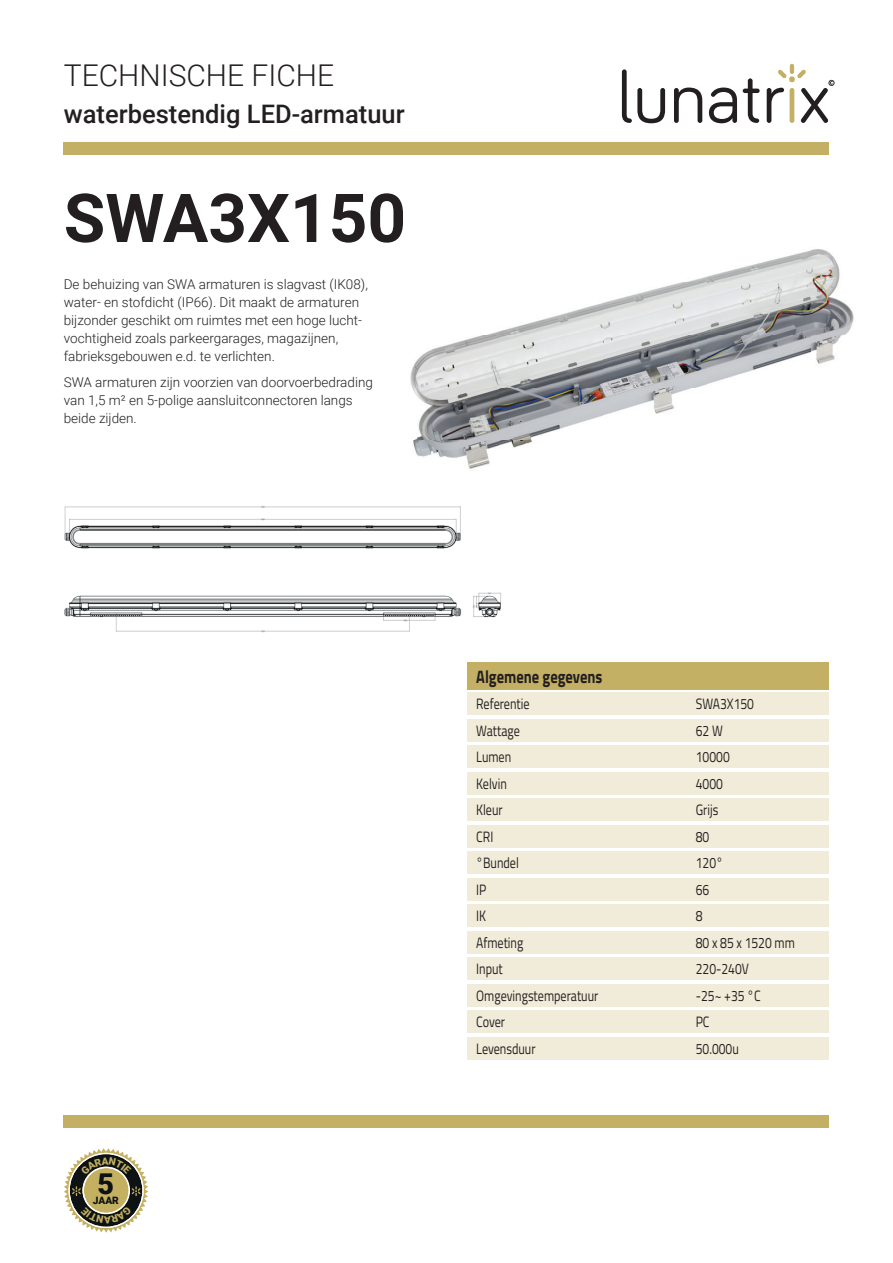
<style>
.page{position:relative;width:893px;height:1263px;background:#fff}
.page>*{position:absolute;margin:0;border:0;box-sizing:border-box;transform-origin:0 0}
.t1{font:700 67.5px "Roboto";color:#231f20}
.t2{font:300 30px "Roboto";color:#231f20}
.t3{font:900 28.65px "Roboto";color:#0d1214}
.t4{font:500 25.5px "Roboto";color:#231f20}
.t5{font:700 18px "Titillium Web";color:#231f20;scale:.81 1}
.t6{font:15px "Titillium Web";color:#231f20;scale:.81 1}
.t7{font:300 13.5px/18px "Roboto";color:#231f20}
.t8{font:900 10.2px "Roboto";color:#0d1214}
</style>
<div class="page">
<div style="left:468px;top:662px;width:361px;height:28px;background:#c3b064"></div>
<div style="left:468px;top:692px;width:361px;height:23px;background:#f1ecd9"></div>
<div style="left:468px;top:719px;width:361px;height:22px;background:#f1ecd9"></div>
<div style="left:468px;top:745px;width:361px;height:23px;background:#f1ecd9"></div>
<div style="left:468px;top:772px;width:361px;height:22px;background:#f1ecd9"></div>
<div style="left:468px;top:798px;width:361px;height:23px;background:#f1ecd9"></div>
<div style="left:468px;top:825px;width:361px;height:22px;background:#f1ecd9"></div>
<div style="left:468px;top:851px;width:361px;height:23px;background:#f1ecd9"></div>
<div style="left:468px;top:878px;width:361px;height:22px;background:#f1ecd9"></div>
<div style="left:468px;top:904px;width:361px;height:23px;background:#f1ecd9"></div>
<div style="left:468px;top:931px;width:361px;height:22px;background:#f1ecd9"></div>
<div style="left:468px;top:957px;width:361px;height:23px;background:#f1ecd9"></div>
<div style="left:468px;top:984px;width:361px;height:22px;background:#f1ecd9"></div>
<div style="left:468px;top:1010px;width:361px;height:23px;background:#f1ecd9"></div>
<div style="left:468px;top:1037px;width:361px;height:22px;background:#f1ecd9"></div>
<img style="left:64px;top:506px;width:437px;height:127px">
<img style="left:410px;top:249px;width:444px;height:220px">
<div style="left:64px;top:142px;width:765px;height:13px;background:#c3b064"></div>
<div style="left:64px;top:1115px;width:765px;height:12px;background:#c3b064"></div>
<svg style="left:622px;top:69px;width:43px;height:54px"></svg>
<svg style="left:674px;top:88px;width:28px;height:35px"></svg>
<svg style="left:709px;top:88px;width:28px;height:35px"></svg>
<svg style="left:743px;top:78px;width:17px;height:45px"></svg>
<hr style="left:790px;top:64px;width:4px;height:10px;background:#c3b064;border-radius:2px">
<svg style="left:767px;top:70px;width:67px;height:53px"></svg>
<svg style="left:64px;top:1148px;width:84px;height:85px"></svg>
<h2 class="t2" style="left:64px;top:55px;width:272px">TECHNISCHE FICHE</h2>
<h3 class="t4" style="left:64px;top:96px;width:342px">waterbestendig LED-armatuur</h3>
<h1 class="t1" style="left:64px;top:171px;width:344px">SWA3X150</h1>
<p class="t7" style="left:64px;top:274px;width:306px">De behuizing van SWA armaturen is slagvast (IK08), water- en stofdicht (IP66). Dit maakt de armaturen bijzonder geschikt om ruimtes met een hoge lucht&shy;vochtigheid zoals parkeergarages, magazijnen, fabrieksgebouwen e.d. te verlichten.</p>
<p class="t7" style="left:64px;top:373px;width:311px">SWA armaturen zijn voorzien van doorvoerbedrading van 1,5 m² en 5-polige aansluitconnectoren langs beide zijden.</p>
<h3 class="t3" style="left:98px;top:1163px;width:18px">5</h3>
<p class="t8" style="left:93px;top:1193px;width:28px">JAAR</p>
<h3 class="t5" style="left:476px;top:663px;width:157px">Algemene gegevens</h3>
<p class="t6" style="left:476px;top:693px;width:67px">Referentie</p>
<p class="t6" style="left:696px;top:693px;width:73px">SWA3X150</p>
<p class="t6" style="left:476px;top:719px;width:55px">Wattage</p>
<p class="t6" style="left:696px;top:719px;width:35px">62 W</p>
<p class="t6" style="left:476px;top:746px;width:45px">Lumen</p>
<p class="t6" style="left:696px;top:746px;width:44px">10000</p>
<p class="t6" style="left:476px;top:772px;width:39px">Kelvin</p>
<p class="t6" style="left:696px;top:772px;width:35px">4000</p>
<p class="t6" style="left:476px;top:799px;width:34px">Kleur</p>
<p class="t6" style="left:696px;top:799px;width:29px">Grijs</p>
<p class="t6" style="left:476px;top:825px;width:23px">CRI</p>
<p class="t6" style="left:696px;top:825px;width:18px">80</p>
<p class="t6" style="left:476px;top:852px;width:54px">°Bundel</p>
<p class="t6" style="left:696px;top:852px;width:35px">120°</p>
<p class="t6" style="left:476px;top:878px;width:14px">IP</p>
<p class="t6" style="left:696px;top:878px;width:18px">66</p>
<p class="t6" style="left:476px;top:905px;width:14px">IK</p>
<p class="t6" style="left:696px;top:905px;width:10px">8</p>
<p class="t6" style="left:476px;top:931px;width:60px">Afmeting</p>
<p class="t6" style="left:696px;top:931px;width:124px">80 x 85 x 1520 mm</p>
<p class="t6" style="left:476px;top:958px;width:34px">Input</p>
<p class="t6" style="left:696px;top:958px;width:67px">220-240V</p>
<p class="t6" style="left:476px;top:984px;width:152px">Omgevingstemperatuur</p>
<p class="t6" style="left:696px;top:984px;width:82px">-25~ +35 °C</p>
<p class="t6" style="left:476px;top:1011px;width:37px">Cover</p>
<p class="t6" style="left:696px;top:1011px;width:19px">PC</p>
<p class="t6" style="left:476px;top:1037px;width:75px">Levensduur</p>
<p class="t6" style="left:696px;top:1037px;width:55px">50.000u</p>
</div>
